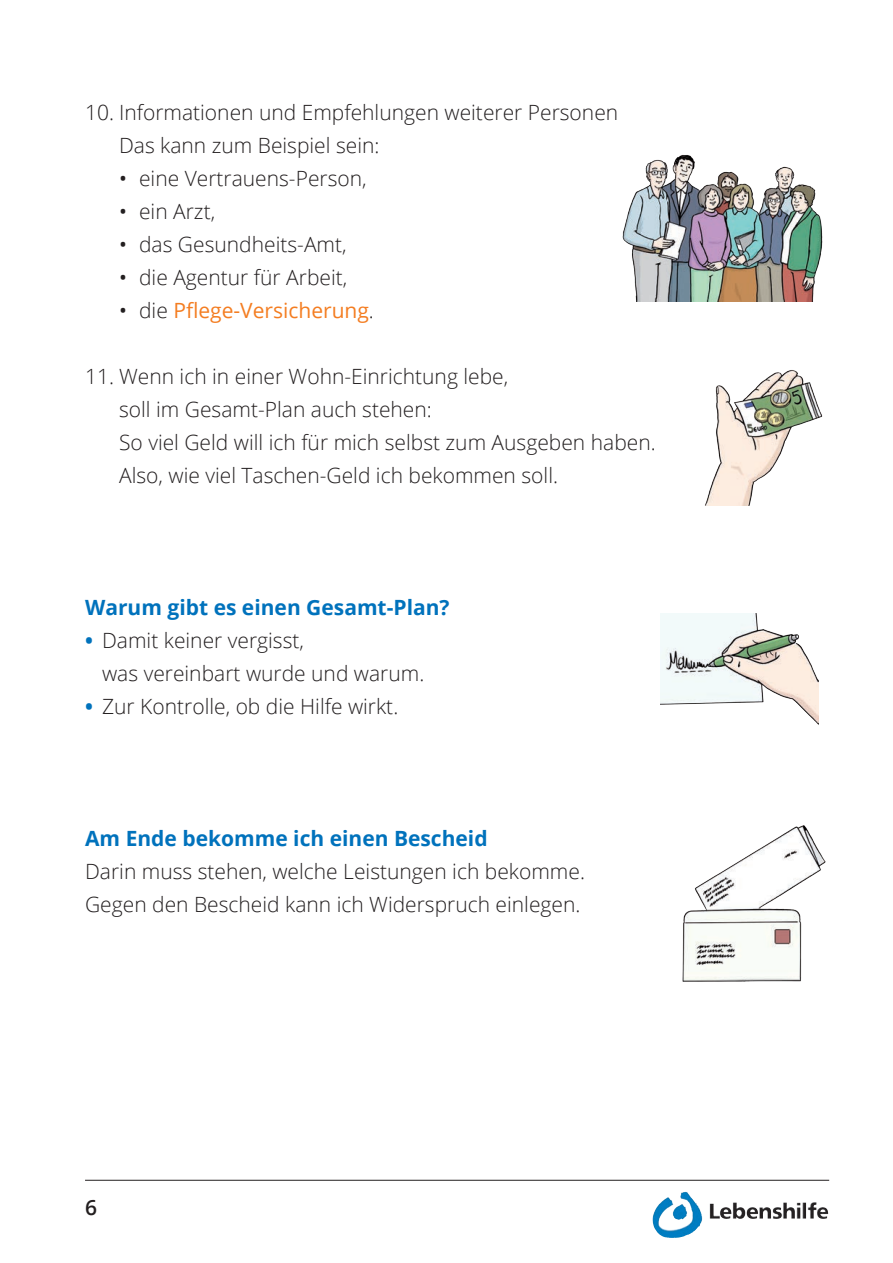
<style>
.page{position:relative;width:893px;height:1263px;background:#fff}
.page>*{position:absolute;margin:0;border:0;box-sizing:border-box;transform-origin:0 0}
.t1{font:300 21px/33px "Open Sans";color:#231f20}
.t2{font:700 21px "Open Sans";color:#0072bc}
.t3{font:21px "Open Sans";color:#f47d21}
.t4{font:600 21px "Open Sans";color:#231f20}
.s1{font-weight:400}
.s2{color:#231f20}
.s3{font-weight:300;color:#231f20}
.s4{font-weight:700;color:#0072bc}
</style>
<div class="page">
<img style="left:680px;top:1191px;width:13px;height:27px">
<hr style="left:85px;top:1180px;width:744px;height:1px;background:#231f20">
<img style="left:682px;top:825px;width:144px;height:157px">
<img style="left:660px;top:613px;width:158px;height:112px">
<img style="left:705px;top:370px;width:118px;height:136px">
<img style="left:622px;top:155px;width:201px;height:147px">
<p class="t1" style="left:119px;top:95px;width:501px;text-indent:-34px">10. Informationen und Empfehlungen weiterer Personen<br>Das kann zum Beispiel sein:</p>
<p class="t1" style="left:119px;top:161px;width:249px"><span class="s1">•</span> eine Vertrauens-Person,</p>
<p class="t1" style="left:119px;top:194px;width:98px"><span class="s1">•</span> ein Arzt,</p>
<p class="t1" style="left:119px;top:227px;width:229px"><span class="s1">•</span> das Gesundheits-Amt,</p>
<p class="t1" style="left:119px;top:260px;width:230px"><span class="s1">•</span> die Agentur für Arbeit,</p>
<p class="t3" style="left:119px;top:296px;width:256px"><span class="s2">•</span> <span class="s3">die</span> Pflege-Versicherung<span class="s3">.</span></p>
<p class="t1" style="left:119px;top:359px;width:538px;text-indent:-34px">11. Wenn ich in einer Wohn-Einrichtung lebe,<br>soll im Gesamt-Plan auch stehen:<br>So viel Geld will ich für mich selbst zum Ausgeben haben.<br>Also, wie viel Taschen-Geld ich bekommen soll.</p>
<p class="t2" style="left:85px;top:592px;width:366px">Warum gibt es einen Gesamt-Plan?</p>
<p class="t1" style="left:102px;top:623px;width:324px;text-indent:-17px"><span class="s4">•</span> Damit keiner vergisst,<br>was vereinbart wurde und warum.</p>
<p class="t1" style="left:85px;top:689px;width:315px"><span class="s4">•</span> Zur Kontrolle, ob die Hilfe wirkt.</p>
<p class="t2" style="left:85px;top:823px;width:404px">Am Ende bekomme ich einen Bescheid</p>
<p class="t1" style="left:85px;top:854px;width:501px">Darin muss stehen, welche Leistungen ich bekomme.<br>Gegen den Bescheid kann ich Widerspruch einlegen.</p>
<p class="t4" style="left:85px;top:1193px;width:13px">6</p>
</div>
